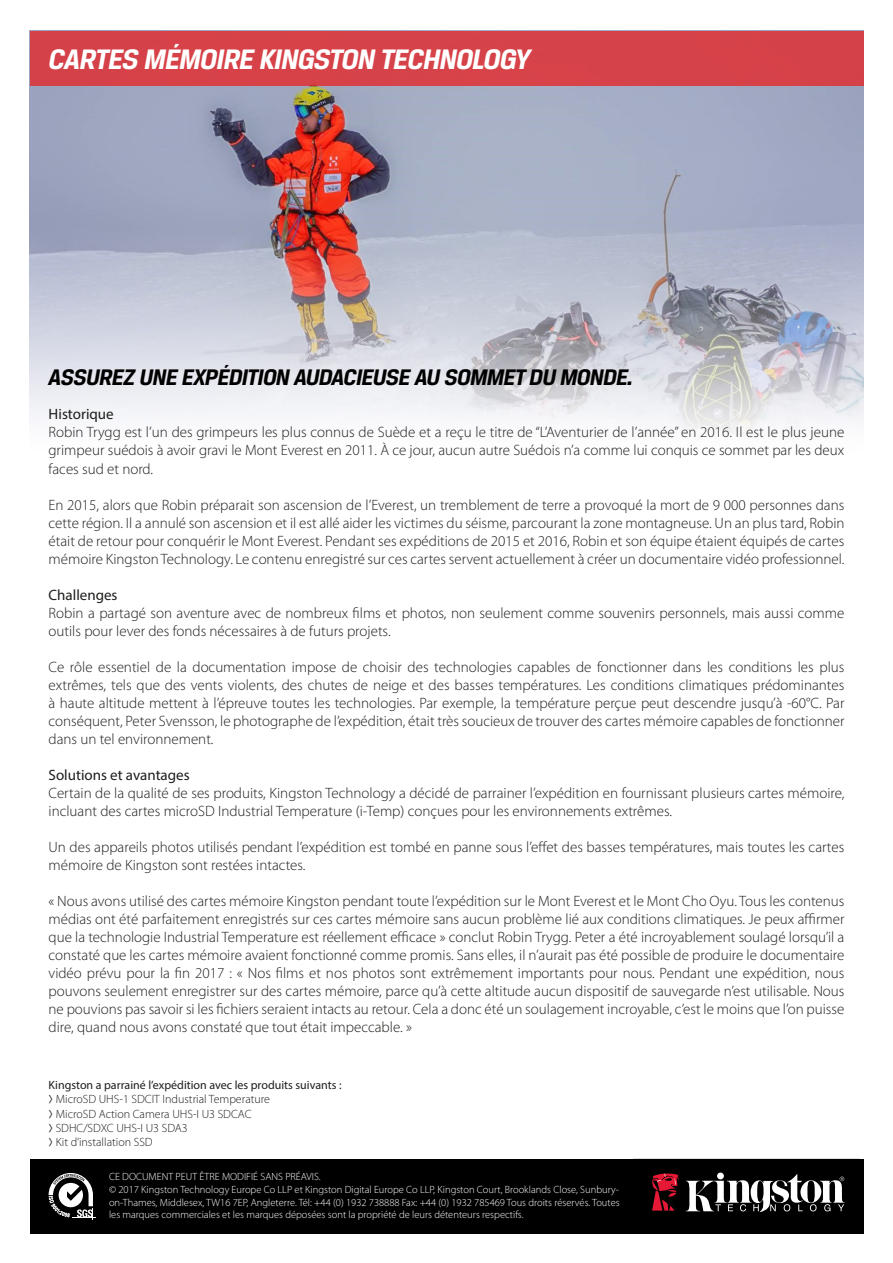
<style>
.page{position:relative;width:893px;height:1263px;background:#fff}
.page>*{position:absolute;margin:0;border:0;box-sizing:border-box;transform-origin:0 0}
.t1{font:italic 700 30px "Breuer Text";letter-spacing:-.03em;color:#fff}
.t2{font:italic 700 24px "Breuer Text";letter-spacing:-.03em;color:#000}
.introduction_-_body{font:300 15px/18px "Myriad Pro";color:#1d1d1b;text-align:justify}
.introduction_-_body-2{font:15px "Myriad Pro";color:#1d1d1b}
.introduction_-_body-3{font:300 12px "Myriad Pro";color:#1d1d1b}
.introduction_-_body-4{font:12px "Myriad Pro";color:#1d1d1b}
.t3{font:300 10.5px/12.6px "Myriad Pro";color:#fff;text-align:justify}
.s1{font-family:"Breuer Text";font-weight:400}
</style>
<div class="page">
<img style="left:30px;top:85px;width:833px;height:348px">
<div style="left:30px;top:31px;width:833px;height:54px;background:#d64248"></div>
<div style="left:30px;top:1159px;width:833px;height:74px;background:#000"></div>
<svg style="left:686px;top:1174px;width:159px;height:38px"></svg>
<svg style="left:652px;top:1173px;width:27px;height:38px"></svg>
<svg style="left:49px;top:1173px;width:47px;height:46px"></svg>
<p class="t1" style="left:49px;top:42px;width:484px">CARTES MÉMOIRE KINGSTON TECHNOLOGY</p>
<p class="t2" style="left:49px;top:364px;width:586px">ASSUREZ UNE EXPÉDITION AUDACIEUSE AU SOMMET DU MONDE.</p>
<p class="introduction_-_body-2" style="left:49px;top:405px;width:67px">Historique</p>
<p class="introduction_-_body" style="left:49px;top:423px;width:797px">Robin Trygg est l’un des grimpeurs les plus connus de Suède et a reçu le titre de “L’Aventurier de l’année” en 2016. Il est le plus jeune grimpeur suédois à avoir gravi le Mont Everest en 2011. À ce jour, aucun autre Suédois n’a comme lui conquis ce sommet par les deux faces sud et nord.</p>
<p class="introduction_-_body" style="left:49px;top:495px;width:797px">En 2015, alors que Robin préparait son ascension de l’Everest, un tremblement de terre a provoqué la mort de 9 000 personnes dans cette région. Il a annulé son ascension et il est allé aider les victimes du séisme, parcourant la zone montagneuse. Un an plus tard, Robin était de retour pour conquérir le Mont Everest. Pendant ses expéditions de 2015 et 2016, Robin et son équipe étaient équipés de cartes mémoire Kingston Technology. Le contenu enregistré sur ces cartes servent actuellement à créer un documentaire vidéo professionnel.</p>
<p class="introduction_-_body-2" style="left:49px;top:585px;width:71px">Challenges</p>
<p class="introduction_-_body" style="left:49px;top:603px;width:797px">Robin a partagé son aventure avec de nombreux films et photos, non seulement comme souvenirs personnels, mais aussi comme outils pour lever des fonds nécessaires à de futurs projets.</p>
<p class="introduction_-_body" style="left:49px;top:657px;width:797px">Ce rôle essentiel de la documentation impose de choisir des technologies capables de fonctionner dans les conditions les plus extrêmes, tels que des vents violents, des chutes de neige et des basses températures. Les conditions climatiques prédominantes à haute altitude mettent à l’épreuve toutes les technologies. Par exemple, la température perçue peut descendre jusqu’à -60°C. Par conséquent, Peter Svensson, le photographe de l’expédition, était très soucieux de trouver des cartes mémoire capables de fonctionner dans un tel environnement.</p>
<p class="introduction_-_body-2" style="left:49px;top:765px;width:143px">Solutions et avantages</p>
<p class="introduction_-_body" style="left:49px;top:783px;width:797px">Certain de la qualité de ses produits, Kingston Technology a décidé de parrainer l’expédition en fournissant plusieurs cartes mémoire, incluant des cartes microSD Industrial Temperature (i-Temp) conçues pour les environnements extrêmes.</p>
<p class="introduction_-_body" style="left:49px;top:837px;width:797px">Un des appareils photos utilisés pendant l’expédition est tombé en panne sous l’effet des basses températures, mais toutes les cartes mémoire de Kingston sont restées intactes.</p>
<p class="introduction_-_body" style="left:49px;top:891px;width:797px">« Nous avons utilisé des cartes mémoire Kingston pendant toute l’expédition sur le Mont Everest et le Mont Cho Oyu. Tous les contenus médias ont été parfaitement enregistrés sur ces cartes mémoire sans aucun problème lié aux conditions climatiques. Je peux affirmer que la technologie Industrial Temperature est réellement efficace » conclut Robin Trygg. Peter a été incroyablement soulagé lorsqu’il a constaté que les cartes mémoire avaient fonctionné comme promis. Sans elles, il n’aurait pas été possible de produire le documentaire vidéo prévu pour la fin 2017 : « Nos films et nos photos sont extrêmement importants pour nous. Pendant une expédition, nous pouvons seulement enregistrer sur des cartes mémoire, parce qu’à cette altitude aucun dispositif de sauvegarde n’est utilisable. Nous ne pouvions pas savoir si les fichiers seraient intacts au retour. Cela a donc été un soulagement incroyable, c’est le moins que l’on puisse dire, quand nous avons constaté que tout était impeccable. »</p>
<p class="introduction_-_body-4" style="left:49px;top:1077px;width:294px">Kingston a parrainé l’expédition avec les produits suivants :</p>
<p class="introduction_-_body-3" style="left:49px;top:1092px;width:223px"><span class="s1">&gt;</span> MicroSD UHS-1 SDCIT Industrial Temperature</p>
<p class="introduction_-_body-3" style="left:49px;top:1106px;width:205px"><span class="s1">&gt;</span> MicroSD Action Camera UHS-I U3 SDCAC</p>
<p class="introduction_-_body-3" style="left:49px;top:1121px;width:141px"><span class="s1">&gt;</span> SDHC/SDXC UHS-I U3 SDA3</p>
<p class="introduction_-_body-3" style="left:49px;top:1135px;width:106px"><span class="s1">&gt;</span> Kit d’installation SSD</p>
<p class="t3" style="left:109px;top:1170px;width:213px">CE DOCUMENT PEUT ÊTRE MODIFIÉ SANS PRÉAVIS.</p>
<p class="t3" style="left:109px;top:1183px;width:512px">© 2017 Kingston Technology Europe Co LLP et Kingston Digital Europe Co LLP, Kingston Court, Brooklands Close, Sunbury&shy;on-Thames, Middlesex, TW16 7EP, Angleterre. Tél: +44 (0) 1932 738888 Fax: +44 (0) 1932 785469 Tous droits réservés. Toutes les marques commerciales et les marques déposées sont la propriété de leurs détenteurs respectifs.</p>
</div>
